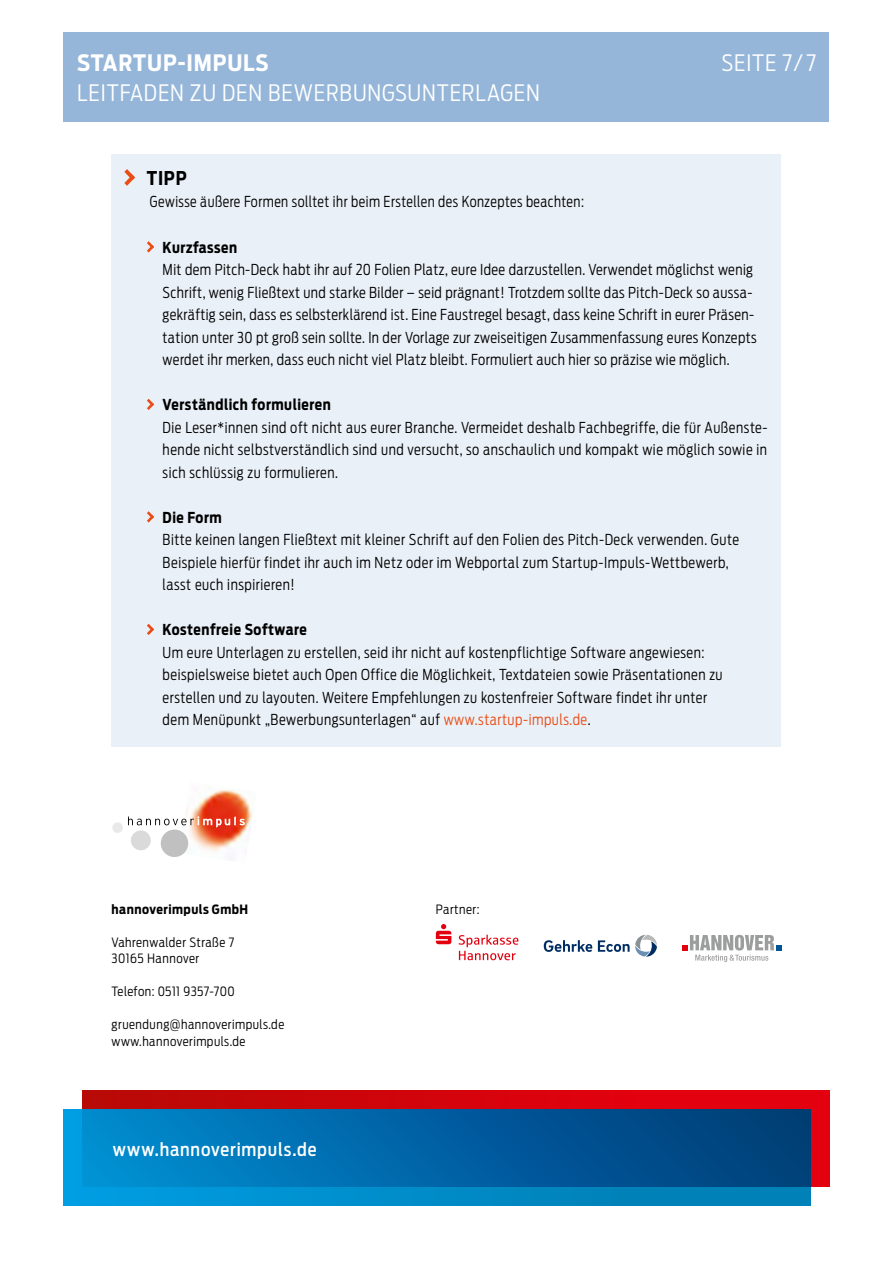
<style>
.page{position:relative;width:893px;height:1263px;background:#fff}
.page>*{position:absolute;margin:0;border:0;box-sizing:border-box;transform-origin:0 0}
.t1{font:300 22.5px "Antenna Condensed";letter-spacing:.04em;color:#fff}
.t2{font:700 22.5px "Antenna Condensed";letter-spacing:.04em;color:#fff}
.t3{font:700 18.9px "Antenna Condensed";color:#000;scale:.95 1}
.t4{font:500 18px "Antenna Condensed";letter-spacing:.045em;color:#fff}
.t5{font:300 15px/22.5px "Antenna Condensed";letter-spacing:.03em;color:#000;scale:.95 1}
.t6{font:300 15px "Antenna Condensed";letter-spacing:.03em;color:#000;scale:.92 1}
.t7{font:700 15px "Antenna Condensed";letter-spacing:.04em;color:#000;scale:.95 1}
.t8{font:300 12.75px/16.5px "Antenna Condensed";letter-spacing:.04em;color:#000}
.t9{font:700 12.75px "Antenna Condensed";letter-spacing:.04em;color:#000}
.s1{color:#e94d16}
</style>
<div class="page">
<svg style="left:83px;top:1091px;width:746px;height:95px;background:#c90713"></svg>
<svg style="left:64px;top:1110px;width:746px;height:95px;background:#008cc9"></svg>
<div style="left:83px;top:1110px;width:727px;height:76px;background:linear-gradient(to right,#008cd1,#003974)"></div>
<div style="left:64px;top:32px;width:765px;height:89px;background:#95b6d9"></div>
<img style="left:182px;top:785px;width:71px;height:70px">
<div style="left:161px;top:829px;width:27px;height:28px;background:#c0c0c1;border-radius:50%"></div>
<svg style="left:112px;top:816px;width:133px;height:35px"></svg>
<div style="left:112px;top:154px;width:669px;height:593px;background:#eaf0f7"></div>
<svg style="left:124px;top:169px;width:11px;height:17px"></svg>
<svg style="left:147px;top:241px;width:7px;height:12px"></svg>
<svg style="left:147px;top:399px;width:7px;height:11px"></svg>
<svg style="left:147px;top:511px;width:7px;height:12px"></svg>
<svg style="left:147px;top:624px;width:7px;height:11px"></svg>
<svg style="left:459px;top:935px;width:59px;height:25px"></svg>
<svg style="left:436px;top:924px;width:15px;height:20px"></svg>
<svg style="left:544px;top:935px;width:113px;height:22px"></svg>
<svg style="left:682px;top:935px;width:99px;height:27px"></svg>
<h1 class="t2" style="left:77px;top:47px;width:193px">STARTUP-IMPULS</h1>
<h1 class="t1" style="left:77px;top:78px;width:464px">LEITFADEN ZU DEN BEWERBUNGSUNTERLAGEN</h1>
<h1 class="t1" style="left:721px;top:48px;width:96px">SEITE 7/ 7</h1>
<p class="t3" style="left:147px;top:165px;width:43px">TIPP</p>
<p class="t6" style="left:150px;top:192px;width:473px">Gewisse äußere Formen solltet ihr beim Erstellen des Konzeptes beachten:</p>
<p class="t7" style="left:163px;top:237px;width:80px">Kurzfassen</p>
<p class="t5" style="left:163px;top:258px;width:627px">Mit dem Pitch-Deck habt ihr auf 20 Folien Platz, eure Idee darzustellen. Verwendet möglichst wenig Schrift, wenig Fließtext und starke Bilder – seid prägnant! Trotzdem sollte das Pitch-Deck so aussa&shy;gekräftig sein, dass es selbsterklärend ist. Eine Faustregel besagt, dass keine Schrift in eurer Präsen&shy;tation unter 30 pt groß sein sollte. In der Vorlage zur zweiseitigen Zusammenfassung eures Konzepts werdet ihr merken, dass euch nicht viel Platz bleibt. Formuliert auch hier so präzise wie möglich.</p>
<p class="t7" style="left:163px;top:395px;width:179px">Verständlich formulieren</p>
<p class="t5" style="left:163px;top:416px;width:638px;text-align:justify">Die Leser*innen sind oft nicht aus eurer Branche. Vermeidet deshalb Fachbegriffe, die für Außenste&shy;hende nicht selbstverständlich sind und versucht, so anschaulich und kompakt wie möglich sowie in sich schlüssig zu formulieren.</p>
<p class="t7" style="left:163px;top:507px;width:64px">Die Form</p>
<p class="t5" style="left:163px;top:528px;width:608px">Bitte keinen langen Fließtext mit kleiner Schrift auf den Folien des Pitch-Deck verwenden. Gute<br>Beispiele hierfür findet ihr auch im Netz oder im Webportal zum Startup-Impuls-Wettbewerb, lasst euch inspirieren!</p>
<p class="t7" style="left:163px;top:620px;width:153px">Kostenfreie Software</p>
<p class="t5" style="left:163px;top:641px;width:591px">Um eure Unterlagen zu erstellen, seid ihr nicht auf kostenpflichtige Software angewiesen: beispielsweise bietet auch Open Office die Möglichkeit, Textdateien sowie Präsentationen zu erstellen und zu layouten. Weitere Empfehlungen zu kostenfreier Software findet ihr unter dem Menüpunkt „Bewerbungsunterlagen“ auf <span class="s1">www.startup-impuls.de</span>.</p>
<p class="t9" style="left:112px;top:900px;width:138px">hannoverimpuls GmbH</p>
<p class="t8" style="left:112px;top:933px;width:124px">Vahrenwalder Straße 7<br>30165 Hannover</p>
<p class="t8" style="left:112px;top:983px;width:125px">Telefon: 0511 9357-700</p>
<p class="t8" style="left:112px;top:1016px;width:174px">gruendung@hannoverimpuls.de www.hannoverimpuls.de</p>
<p class="t4" style="left:113px;top:1137px;width:206px">www.hannoverimpuls.de</p>
<p class="t8" style="left:436px;top:900px;width:45px">Partner:</p>
</div>
